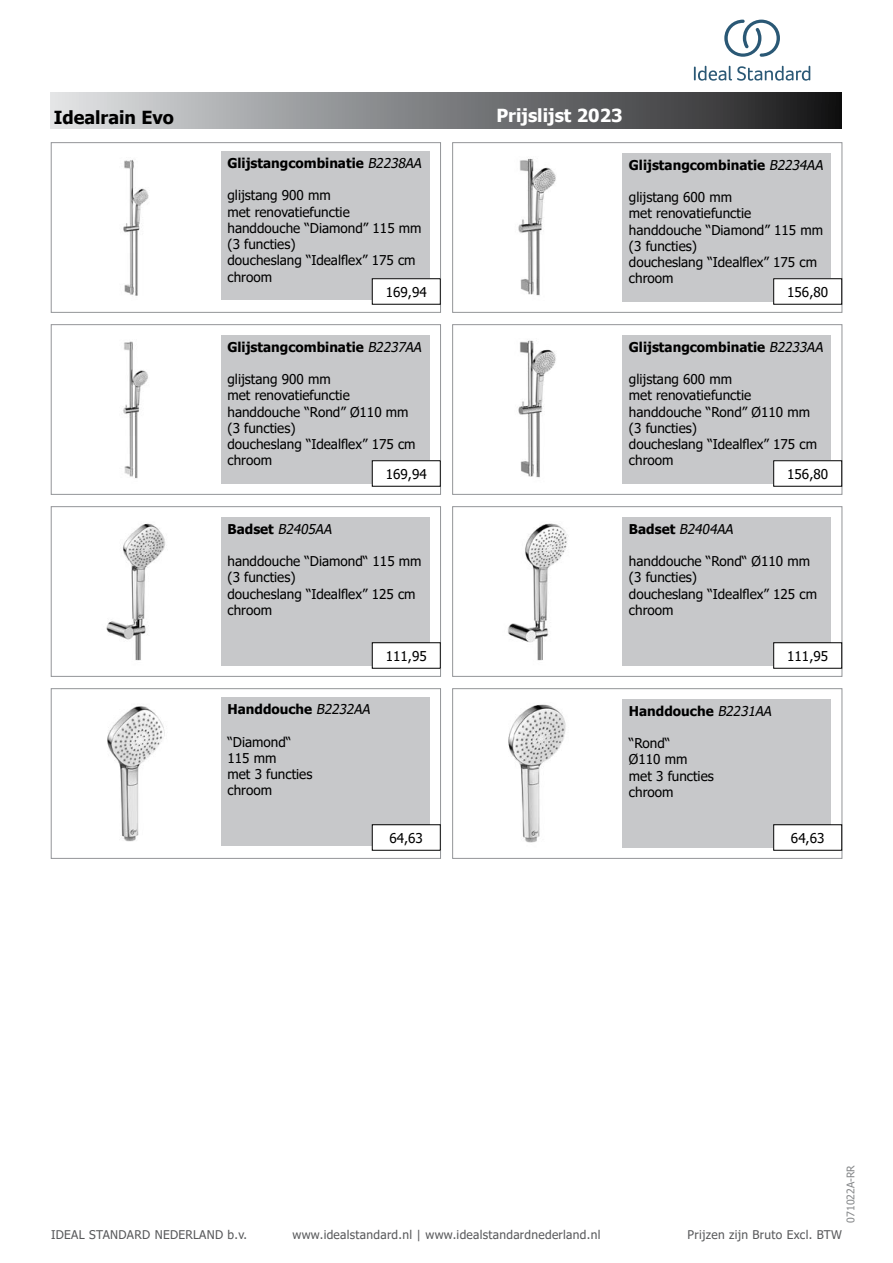
<style>
.page{position:relative;width:893px;height:1263px;background:#fff}
.page>*{position:absolute;margin:0;border:0;box-sizing:border-box;transform-origin:0 0}
.t1{font:700 18px "Tahoma";color:#fff}
.t2{font:700 18px "Tahoma";color:#000}
.t3{font:13.5px/16.2px "Tahoma";color:#000}
.t4{font:700 13.5px "Tahoma";color:#000}
.t5{font:italic 13.5px "Tahoma";color:#000}
.t6{font:12px "Tahoma";letter-spacing:.025em;color:#58595b}
.t7{font:10.5px "Tahoma";color:#86888a}
.s1{font-weight:400;font-style:italic}
.s2{font-weight:700;font-style:normal}
</style>
<div class="page">
<div style="left:51px;top:92px;width:791px;height:37px;background:linear-gradient(to right,#dee1e3,#1a1a1b)"></div>
<div style="left:51px;top:142px;width:390px;height:171px;border:1px solid #939598"></div>
<div style="left:51px;top:324px;width:390px;height:171px;border:1px solid #939598"></div>
<div style="left:51px;top:506px;width:390px;height:170px;border:1px solid #939598"></div>
<img style="left:106px;top:523px;width:59px;height:138px">
<div style="left:221px;top:517px;width:209px;height:149px;background:#c7c8ca"></div>
<img style="left:123px;top:341px;width:25px;height:138px">
<div style="left:221px;top:335px;width:209px;height:149px;background:#c7c8ca"></div>
<img style="left:123px;top:159px;width:26px;height:137px">
<div style="left:221px;top:151px;width:209px;height:149px;background:#c7c8ca"></div>
<div style="left:452px;top:688px;width:390px;height:170px;border:1px solid #939598"></div>
<img style="left:508px;top:704px;width:58px;height:139px">
<div style="left:622px;top:699px;width:209px;height:149px;background:#c7c8ca"></div>
<div style="left:51px;top:688px;width:390px;height:170px;border:1px solid #939598"></div>
<img style="left:107px;top:706px;width:58px;height:136px">
<div style="left:221px;top:697px;width:209px;height:149px;background:#c7c8ca"></div>
<div style="left:452px;top:506px;width:390px;height:170px;border:1px solid #939598"></div>
<img style="left:508px;top:523px;width:60px;height:138px">
<div style="left:622px;top:517px;width:209px;height:149px;background:#c7c8ca"></div>
<div style="left:452px;top:324px;width:390px;height:171px;border:1px solid #939598"></div>
<img style="left:518px;top:340px;width:38px;height:138px">
<div style="left:622px;top:335px;width:209px;height:149px;background:#c7c8ca"></div>
<div style="left:452px;top:142px;width:390px;height:171px;border:1px solid #939598"></div>
<img style="left:518px;top:158px;width:38px;height:138px">
<div style="left:622px;top:153px;width:209px;height:149px;background:#c7c8ca"></div>
<div style="left:372px;top:279px;width:68px;height:25px;background:#fff"></div>
<div style="left:372px;top:643px;width:68px;height:25px;background:#fff"></div>
<div style="left:372px;top:642px;width:68px;height:26px;border:1px solid #000"></div>
<div style="left:372px;top:461px;width:68px;height:25px;background:#fff"></div>
<div style="left:372px;top:460px;width:68px;height:26px;border:1px solid #000"></div>
<div style="left:774px;top:279px;width:68px;height:25px;background:#fff"></div>
<div style="left:774px;top:643px;width:68px;height:25px;background:#fff"></div>
<div style="left:773px;top:642px;width:69px;height:26px;border:1px solid #000"></div>
<div style="left:774px;top:461px;width:68px;height:25px;background:#fff"></div>
<div style="left:773px;top:460px;width:69px;height:26px;border:1px solid #000"></div>
<div style="left:372px;top:825px;width:68px;height:25px;background:#fff"></div>
<div style="left:372px;top:824px;width:68px;height:26px;border:1px solid #000"></div>
<div style="left:774px;top:825px;width:68px;height:25px;background:#fff"></div>
<div style="left:773px;top:824px;width:69px;height:26px;border:1px solid #000"></div>
<svg style="left:694px;top:66px;width:116px;height:15px"></svg>
<svg style="left:724px;top:20px;width:56px;height:37px"></svg>
<h1 class="t2" style="left:54px;top:105px;width:122px">Idealrain Evo</h1>
<p class="t4" style="left:227px;top:154px;width:199px">Glijstangcombinatie <span class="s1">B2238AA</span></p>
<p class="t3" style="left:227px;top:188px;width:196px">glijstang 900 mm<br>met renovatiefunctie handdouche “Diamond” 115 mm (3 functies)<br>doucheslang “Idealflex” 175 cm chroom</p>
<p class="t3" style="left:386px;top:284px;width:42px">169,94</p>
<p class="t4" style="left:227px;top:337px;width:199px">Glijstangcombinatie <span class="s1">B2237AA</span></p>
<p class="t3" style="left:227px;top:372px;width:190px">glijstang 900 mm<br>met renovatiefunctie handdouche “Rond” Ø110 mm (3 functies)<br>doucheslang “Idealflex” 175 cm chroom</p>
<p class="t3" style="left:386px;top:466px;width:42px">169,94</p>
<p class="t5" style="left:227px;top:520px;width:109px"><span class="s2">B a d s e t</span> B2405AA</p>
<p class="t3" style="left:227px;top:554px;width:196px">handdouche “Diamond“ 115 mm (3 functies)<br>doucheslang “Idealflex” 125 cm chroom</p>
<p class="t3" style="left:386px;top:648px;width:42px">111,95</p>
<p class="t4" style="left:227px;top:700px;width:147px">Handdouche <span class="s1">B2232AA</span></p>
<p class="t3" style="left:227px;top:734px;width:86px">“Diamond“<br>115 mm<br>met 3 functies chroom</p>
<h1 class="t1" style="left:496px;top:103px;width:128px">Prijslijst 2023</h1>
<p class="t4" style="left:629px;top:155px;width:199px">Glijstangcombinatie <span class="s1">B2234AA</span></p>
<p class="t3" style="left:629px;top:190px;width:196px">glijstang 600 mm<br>met renovatiefunctie handdouche “Diamond” 115 mm (3 functies)<br>doucheslang “Idealflex” 175 cm chroom</p>
<p class="t3" style="left:787px;top:284px;width:42px">156,80</p>
<p class="t4" style="left:629px;top:337px;width:199px">Glijstangcombinatie <span class="s1">B2233AA</span></p>
<p class="t3" style="left:629px;top:372px;width:190px">glijstang 600 mm<br>met renovatiefunctie handdouche “Rond” Ø110 mm (3 functies)<br>doucheslang “Idealflex” 175 cm chroom</p>
<p class="t3" style="left:787px;top:466px;width:42px">156,80</p>
<p class="t5" style="left:629px;top:520px;width:109px"><span class="s2">B a d s e t</span> B2404AA</p>
<p class="t3" style="left:629px;top:554px;width:190px">handdouche “Rond“ Ø110 mm (3 functies)<br>doucheslang “Idealflex” 125 cm chroom</p>
<p class="t3" style="left:787px;top:648px;width:42px">111,95</p>
<p class="t4" style="left:629px;top:701px;width:147px">Handdouche <span class="s1">B2231AA</span></p>
<p class="t3" style="left:629px;top:736px;width:86px">“Rond“<br>Ø110 mm<br>met 3 functies chroom</p>
<p class="t3" style="left:390px;top:830px;width:35px">64,63</p>
<p class="t3" style="left:791px;top:830px;width:35px">64,63</p>
<p class="t7" style="left:844px;top:1222px;width:59px;rotate:-90deg">071022A-RR</p>
<p class="t6" style="left:51px;top:1227px;width:198px">IDEAL STANDARD NEDERLAND b.v.</p>
<p class="t6" style="left:292px;top:1227px;width:309px">www.idealstandard.nl | www.idealstandardnederland.nl</p>
<p class="t6" style="left:688px;top:1227px;width:156px">Prijzen zijn Bruto Excl. BTW</p>
</div>
